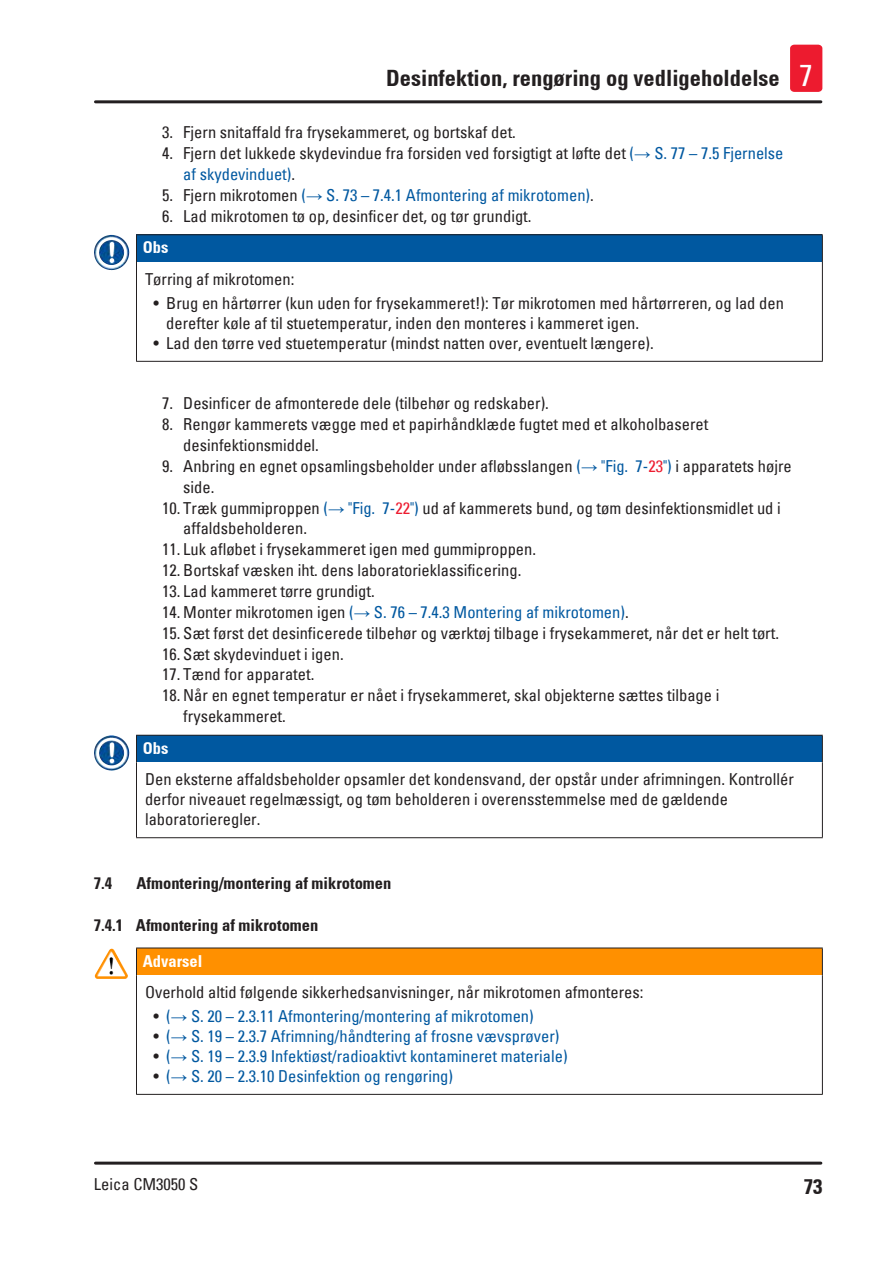
<style>
.page{position:relative;width:893px;height:1263px;background:#fff}
.page>*{position:absolute;margin:0;border:0;box-sizing:border-box;transform-origin:0 0}
.t1{font:700 condensed 22.5px "Univers";color:#231f20}
.t2{font:700 condensed 21px "Univers";color:#231f20}
.Source_of_danger{font:condensed 16.5px/20.9px "Univers";color:#231f20}
.t3{font:condensed 16.5px "Univers";color:#0058a0}
.t4{font:700 condensed 16.5px "Univers";color:#231f20}
.Signalword__no_use_a{font:700 condensed 16.5px "Univers";color:#fff}
.s1{font-weight:400;font-size:30px;color:#fff}
.s2{color:#0058a0}
.s3{font-family:"Arial";font-stretch:normal;color:#0058a0}
.s4{color:#231f20}
.s5{font-family:"Arial";font-stretch:normal}
.s6{color:#ed1b2f}
</style>
<div class="page">
<hr style="left:95px;top:100px;width:726px;height:3px;background:#231f20">
<hr style="left:95px;top:1161px;width:726px;height:3px;background:#231f20">
<div style="left:790px;top:45px;width:32px;height:47px;background:#ed1b2f;border-radius:4px"></div>
<div style="left:136px;top:235px;width:686px;height:27px;background:#0058a0"></div>
<hr style="left:136px;top:262px;width:1px;height:99px;background:#231f20">
<hr style="left:822px;top:262px;width:1px;height:99px;background:#231f20">
<hr style="left:136px;top:361px;width:687px;height:1px;background:#231f20">
<hr style="left:136px;top:234px;width:687px;height:1px;background:#231f20">
<svg style="left:136px;top:235px;width:1px;height:27px"></svg>
<svg style="left:822px;top:235px;width:1px;height:27px"></svg>
<img style="left:94px;top:235px;width:26px;height:35px">
<div style="left:136px;top:735px;width:686px;height:27px;background:#0058a0"></div>
<hr style="left:136px;top:762px;width:1px;height:75px;background:#231f20">
<hr style="left:822px;top:762px;width:1px;height:75px;background:#231f20">
<hr style="left:136px;top:837px;width:687px;height:1px;background:#231f20">
<hr style="left:136px;top:735px;width:687px;height:1px;background:#231f20">
<svg style="left:136px;top:736px;width:1px;height:26px"></svg>
<svg style="left:822px;top:736px;width:1px;height:26px"></svg>
<img style="left:94px;top:735px;width:26px;height:35px">
<div style="left:136px;top:948px;width:686px;height:27px;background:#ff9000"></div>
<hr style="left:136px;top:975px;width:1px;height:119px;background:#231f20">
<hr style="left:822px;top:975px;width:1px;height:119px;background:#231f20">
<hr style="left:136px;top:1094px;width:687px;height:1px;background:#231f20">
<hr style="left:136px;top:948px;width:687px;height:1px;background:#231f20">
<svg style="left:136px;top:948px;width:1px;height:27px"></svg>
<svg style="left:822px;top:948px;width:1px;height:27px"></svg>
<img style="left:97px;top:949px;width:14px;height:22px">
<h1 class="t1" style="left:386px;top:65px;width:428px">Desinfektion, rengøring og vedligeholdelse <span class="s1">7</span></h1>
<p class="Source_of_danger" style="left:162px;top:122px;width:355px">3. Fjern snitaffald fra frysekammeret, og bortskaf det.</p>
<p class="Source_of_danger" style="left:183px;top:142px;width:602px;text-indent:-21px">4. Fjern det lukkede skydevindue fra forsiden ved forsigtigt at løfte det <span class="s2">(</span><span class="s3">→</span> <span class="s2">S. 77 – 7.5 Fjernelse af skydevinduet)</span>.</p>
<p class="t3" style="left:162px;top:184px;width:433px"><span class="s4">5. Fjern mikrotomen</span> (<span class="s5">→</span> S. 73 – 7.4.1 Afmontering af mikrotomen)<span class="s4">.</span></p>
<p class="Source_of_danger" style="left:162px;top:205px;width:371px">6. Lad mikrotomen tø op, desinficer det, og tør grundigt.</p>
<p class="Signalword__no_use_a" style="left:143px;top:237px;width:27px">Obs</p>
<p class="Source_of_danger" style="left:145px;top:268px;width:151px">Tørring af mikrotomen:</p>
<p class="Source_of_danger" style="left:166px;top:293px;width:619px;line-height:19.8px;text-indent:-13px">• Brug en hårtørrer (kun uden for frysekammeret!): Tør mikrotomen med hårtørreren, og lad den derefter køle af til stuetemperatur, inden den monteres i kammeret igen.</p>
<p class="Source_of_danger" style="left:153px;top:332px;width:502px">• Lad den tørre ved stuetemperatur (mindst natten over, eventuelt længere).</p>
<p class="Source_of_danger" style="left:162px;top:393px;width:388px">7. Desinficer de afmonterede dele (tilbehør og redskaber).</p>
<p class="Source_of_danger" style="left:183px;top:413px;width:527px;text-indent:-21px">8. Rengør kammerets vægge med et papirhåndklæde fugtet med et alkoholbaseret desinfektionsmiddel.</p>
<p class="Source_of_danger" style="left:183px;top:455px;width:610px;text-indent:-21px">9. Anbring en egnet opsamlingsbeholder under afløbsslangen <span class="s2">(</span><span class="s3">→</span> <span class="s2">"Fig. 7‑</span><span class="s6">23</span><span class="s2">")</span> i apparatets højre side.</p>
<p class="Source_of_danger" style="left:183px;top:497px;width:599px;text-indent:-21px">10. Træk gummiproppen <span class="s2">(</span><span class="s3">→</span> <span class="s2">"Fig. 7‑</span><span class="s6">22</span><span class="s2">")</span> ud af kammerets bund, og tøm desinfektionsmidlet ud i affaldsbeholderen.</p>
<p class="Source_of_danger" style="left:162px;top:539px;width:376px">11. Luk afløbet i frysekammeret igen med gummiproppen.</p>
<p class="Source_of_danger" style="left:162px;top:559px;width:361px">12. Bortskaf væsken iht. dens laboratorieklassificering.</p>
<p class="Source_of_danger" style="left:162px;top:580px;width:214px">13. Lad kammeret tørre grundigt.</p>
<p class="t3" style="left:162px;top:601px;width:468px"><span class="s4">14. Monter mikrotomen igen</span> (<span class="s5">→</span> S. 76 – 7.4.3 Montering af mikrotomen)<span class="s4">.</span></p>
<p class="Source_of_danger" style="left:162px;top:622px;width:618px">15. Sæt først det desinficerede tilbehør og værktøj tilbage i frysekammeret, når det er helt tørt.</p>
<p class="Source_of_danger" style="left:162px;top:643px;width:183px">16. Sæt skydevinduet i igen.</p>
<p class="Source_of_danger" style="left:162px;top:664px;width:154px">17. Tænd for apparatet.</p>
<p class="Source_of_danger" style="left:183px;top:684px;width:538px;text-indent:-21px">18. Når en egnet temperatur er nået i frysekammeret, skal objekterne sættes tilbage i frysekammeret.</p>
<p class="Signalword__no_use_a" style="left:143px;top:738px;width:27px">Obs</p>
<p class="Source_of_danger" style="left:145px;top:769px;width:650px;line-height:19.8px">Den eksterne affaldsbeholder opsamler det kondensvand, der opstår under afrimningen. Kontrollér derfor niveauet regelmæssigt, og tøm beholderen i overensstemmelse med de gældende laboratorieregler.</p>
<p class="t4" style="left:94px;top:873px;width:20px">7.4</p>
<p class="t4" style="left:136px;top:873px;width:256px">Afmontering/montering af mikrotomen</p>
<p class="t4" style="left:94px;top:915px;width:226px">7.4.1 Afmontering af mikrotomen</p>
<p class="Signalword__no_use_a" style="left:143px;top:951px;width:61px">Advarsel</p>
<p class="Source_of_danger" style="left:145px;top:981px;width:500px">Overhold altid følgende sikkerhedsanvisninger, når mikrotomen afmonteres:</p>
<p class="t3" style="left:153px;top:1006px;width:382px"><span class="s4">•</span> (<span class="s5">→</span> S. 20 – 2.3.11 Afmontering/montering af mikrotomen)</p>
<p class="t3" style="left:153px;top:1026px;width:407px"><span class="s4">•</span> (<span class="s5">→</span> S. 19 – 2.3.7 Afrimning/håndtering af frosne vævsprøver)</p>
<p class="t3" style="left:153px;top:1045px;width:416px"><span class="s4">•</span> (<span class="s5">→</span> S. 19 – 2.3.9 Infektiøst/radioaktivt kontamineret materiale)</p>
<p class="t3" style="left:153px;top:1065px;width:301px"><span class="s4">•</span> (<span class="s5">→</span> S. 20 – 2.3.10 Desinfektion og rengøring)</p>
<p class="Source_of_danger" style="left:94px;top:1173px;width:106px">Leica CM3050 S</p>
<p class="t2" style="left:804px;top:1173px;width:20px">73</p>
</div>
